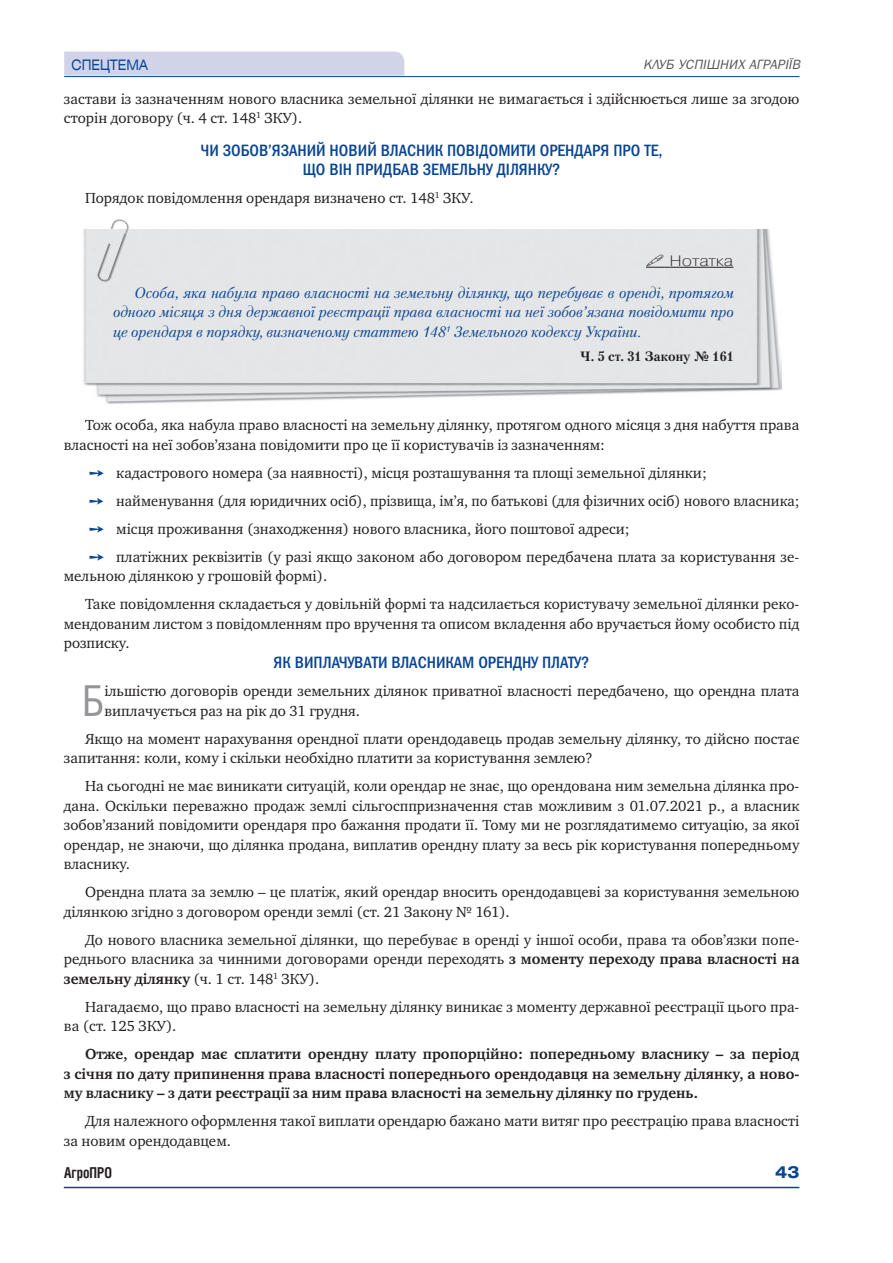
<style>
.page{position:relative;width:893px;height:1263px;background:#fff}
.page>*{position:absolute;margin:0;border:0;box-sizing:border-box;transform-origin:0 0}
.t1{font:40.95px "AG Letterica Condensed C";color:#939598}
.t2{font:16.5px/19.5px "Franklin Gothic Medi Cond OSC";color:#094594;text-align:center}
.t3{font:700 16.5px "Helios Ext";color:#094594}
.t4{font:15.15px "Pragmatica Light C";color:#231f20;scale:1.19 1}
.t5{font:15px/19.5px "Charter ITC";color:#231f20}
.t6{font:700 15px/19.5px "Charter ITC";color:#231f20;text-align:justify}
.t7{font:italic 15px/19.8px "Petersburg C";color:#094594;text-align:justify}
.t8{font:700 15px "Helios Cond";color:#231f20;scale:.91 1}
.t9{font:14.4px "Helios Ext";color:#094594;scale:.83 1}
.t10{font:italic 13.5px "Bloknot";color:#57585a}
.t11{font:700 13.5px "Petersburg C";color:#231f20}
.s1{color:#094594}
.s2{font-weight:700}
</style>
<div class="page">
<hr style="left:64px;top:76px;width:735px;height:1px;background:#094594">
<hr style="left:64px;top:1187px;width:735px;height:1px;background:#094594">
<div style="left:64px;top:52px;width:340px;height:24px;background:#d1d3e8"></div>
<img style="left:83px;top:229px;width:698px;height:175px">
<hr style="left:669px;top:267px;width:64px;height:1px;background:#231f20">
<img style="left:87px;top:219px;width:47px;height:69px">
<svg style="left:646px;top:254px;width:23px;height:14px"></svg>
<p class="t9" style="left:72px;top:56px;width:94px">СПЕЦТЕМА</p>
<p class="t10" style="left:643px;top:57px;width:158px">КЛУБ УСПІШНИХ АГРАРІЇВ</p>
<p class="t5" style="left:64px;top:89px;width:737px">застави із зазначенням нового власника земельної ділянки не вимагається і здійснюється лише за згодою сторін договору (ч. 4 ст. 148<sup>1</sup> ЗКУ).</p>
<p class="t2" style="left:201px;top:140px;width:464px">ЧИ ЗОБОВ’ЯЗАНИЙ НОВИЙ ВЛАСНИК ПОВІДОМИТИ ОРЕНДАРЯ ПРО ТЕ,<br>ЩО ВІН ПРИДБАВ ЗЕМЕЛЬНУ ДІЛЯНКУ?</p>
<p class="t5" style="left:85px;top:188px;width:390px">Порядок повідомлення орендаря визначено ст. 148<sup>1</sup> ЗКУ.</p>
<p class="t4" style="left:669px;top:252px;width:55px">Нотатка</p>
<p class="t7" style="left:113px;top:282px;width:622px;text-indent:21px">Особа, яка набула право власності на земельну ділянку, що перебуває в оренді, протягом одного місяця з дня державної реєстрації права власності на неї зобов’язана повідомити про це орендаря в порядку, визначеному статтею 148<sup>1</sup> Земельного кодексу України.</p>
<p class="t11" style="left:580px;top:348px;width:155px">Ч. 5 ст. 31 Закону № 161</p>
<p class="t5" style="left:64px;top:416px;width:737px;text-indent:21px">Тож особа, яка набула право власності на земельну ділянку, протягом одного місяця з дня набуття права власності на неї зобов’язана повідомити про це її користувачів із зазначенням:</p>
<p class="t5" style="left:89px;top:459px;width:712px;line-height:28px"><span class="s1">➙</span> кадастрового номера (за наявності), місця розташування та площі земельної ділянки;<br><span class="s1">➙</span> найменування (для юридичних осіб), прізвища, ім’я, по батькові (для фізичних осіб) нового власника; <span class="s1">➙</span> місця проживання (знаходження) нового власника, його поштової адреси;<br><span class="s1">➙</span> платіжних реквізитів (у разі якщо законом або договором передбачена плата за користування зе-</p>
<p class="t5" style="left:85px;top:562px;width:716px;line-height:28px;text-indent:-21px">мельною ділянкою у грошовій формі).<br>Таке повідомлення складається у довільній формі та надсилається користувачу земельної ділянки реко-</p>
<p class="t5" style="left:64px;top:614px;width:737px">мендованим листом з повідомленням про вручення та описом вкладення або вручається йому особисто під розписку.</p>
<p class="t2" style="left:274px;top:652px;width:317px">ЯК ВИПЛАЧУВАТИ ВЛАСНИКАМ ОРЕНДНУ ПЛАТУ?</p>
<h1 class="t1" style="left:82px;top:676px;width:24px">Б</h1>
<p class="t5" style="left:105px;top:681px;width:696px">ільшістю договорів оренди земельних ділянок приватної власності передбачено, що орендна плата виплачується раз на рік до 31 грудня.</p>
<p class="t5" style="left:64px;top:729px;width:737px;text-indent:21px">Якщо на момент нарахування орендної плати орендодавець продав земельну ділянку, то дійсно постає запитання: коли, кому і скільки необхідно платити за користування землею?</p>
<p class="t5" style="left:64px;top:776px;width:737px;text-align:justify;text-indent:21px">На сьогодні не має виникати ситуацій, коли орендар не знає, що орендована ним земельна ділянка про&shy;дана. Оскільки переважно продаж землі сільгосппризначення став можливим з 01.07.2021 р., а власник зобов’язаний повідомити орендаря про бажання продати її. Тому ми не розглядатимемо ситуацію, за якої орендар, не знаючи, що ділянка продана, виплатив орендну плату за весь рік користування попередньому власнику.</p>
<p class="t5" style="left:64px;top:882px;width:737px;text-indent:21px">Орендна плата за землю – це платіж, який орендар вносить орендодавцеві за користування земельною ділянкою згідно з договором оренди землі (ст. 21 Закону № 161).</p>
<p class="t5" style="left:64px;top:930px;width:737px;text-align:justify;text-indent:21px">До нового власника земельної ділянки, що перебуває в оренді у іншої особи, права та обов’язки попе&shy;реднього власника за чинними договорами оренди переходять <span class="s2">з моменту переходу права власності на земельну ділянку</span> (ч. 1 ст. 148<sup>1</sup> ЗКУ).</p>
<p class="t5" style="left:64px;top:997px;width:737px;text-indent:21px">Нагадаємо, що право власності на земельну ділянку виникає з моменту державної реєстрації цього пра&shy;ва (ст. 125 ЗКУ).</p>
<p class="t6" style="left:64px;top:1044px;width:737px;text-indent:21px">Отже, орендар має сплатити орендну плату пропорційно: попередньому власнику – за період з січня по дату припинення права власності попереднього орендодавця на земельну ділянку, а ново&shy;му власнику – з дати реєстрації за ним права власності на земельну ділянку по грудень.</p>
<p class="t5" style="left:64px;top:1111px;width:737px;text-indent:21px">Для належного оформлення такої виплати орендарю бажано мати витяг про реєстрацію права власності за новим орендодавцем.</p>
<p class="t8" style="left:64px;top:1163px;width:54px">АгроПРO</p>
<p class="t3" style="left:775px;top:1162px;width:26px">43</p>
</div>
